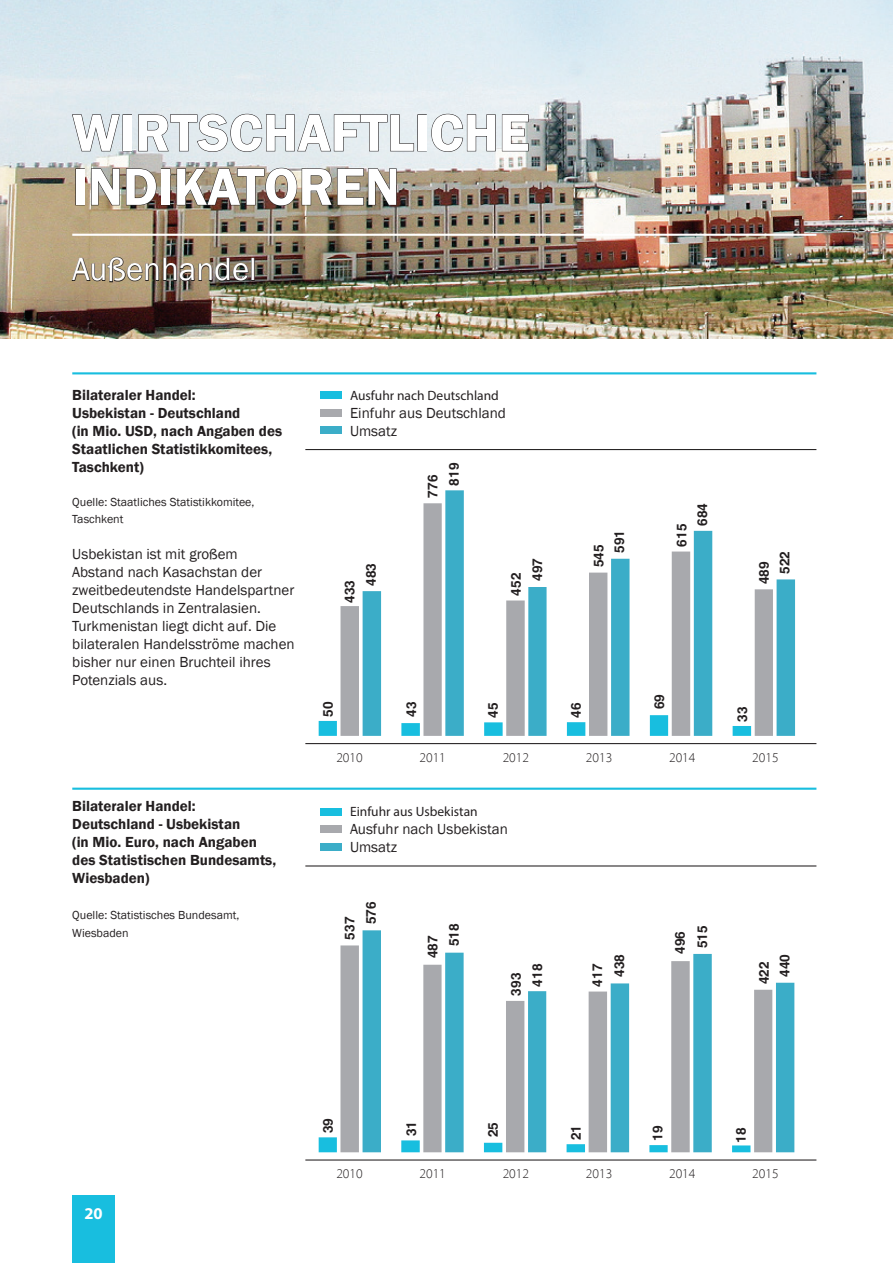
<style>
.page{position:relative;width:893px;height:1263px;background:#fff}
.page>*{position:absolute;margin:0;border:0;box-sizing:border-box;transform-origin:0 0}
.t1{font:600 54px/54px "Franklin Gothic";color:#fff}
.t2{font:33px "Franklin Gothic";color:#fff}
.t3{font:700 16.5px "Myriad Pro";color:#fff}
.t4{font:15px/18px "Franklin Gothic";color:#231f20}
.t5{font:600 15px/18px "Franklin Gothic";color:#231f20}
.t6{font:700 13.5px/21.5px "K Helios";color:#231f20}
.t7{font:300 13.5px "Myriad Pro";color:#231f20}
.t8{font:13.5px "Myriad Pro";color:#231f20}
.t9{font:12px/16.5px "Franklin Gothic";color:#231f20}
</style>
<div class="page">
<div style="left:72px;top:1195px;width:43px;height:68px;background:#18bedf"></div>
<img style="left:0;top:0;width:893px;height:338px">
<hr style="left:72px;top:234px;width:744px;height:2px;background:#fff">
<svg style="left:72px;top:114px;width:48px;height:38px;background:#c3cacf"></svg>
<div style="left:123px;top:114px;width:9px;height:37px;border:1px solid #231f20"></div>
<svg style="left:138px;top:113px;width:276px;height:39px;background:#c7ced2"></svg>
<div style="left:417px;top:114px;width:10px;height:37px;border:1px solid #231f20"></div>
<svg style="left:431px;top:113px;width:65px;height:39px;background:#cbd1d4"></svg>
<svg style="left:502px;top:114px;width:27px;height:38px"></svg>
<div style="left:75px;top:168px;width:10px;height:37px;border:1px solid #231f20"></div>
<svg style="left:91px;top:168px;width:29px;height:38px"></svg>
<svg style="left:126px;top:168px;width:31px;height:38px"></svg>
<div style="left:161px;top:168px;width:9px;height:37px;border:1px solid #231f20"></div>
<img style="left:176px;top:167px;width:221px;height:39px">
<img style="left:71px;top:256px;width:178px;height:27px">
<div style="left:251px;top:258px;width:4px;height:23px;border:1px solid #231f20"></div>
<hr style="left:72px;top:372px;width:744px;height:2px;background:#18bedf">
<hr style="left:305px;top:449px;width:511px;height:1px;background:#231f20">
<div style="left:320px;top:392px;width:22px;height:7px;background:#18bedf"></div>
<div style="left:320px;top:409px;width:22px;height:7px;background:#a8a9ad"></div>
<div style="left:320px;top:426px;width:22px;height:8px;background:#3badc8"></div>
<svg style="left:319px;top:720px;width:18px;height:16px"></svg>
<svg style="left:340px;top:591px;width:23px;height:145px;fill:#a8a9ad"></svg>
<svg style="left:363px;top:490px;width:432px;height:246px"></svg>
<hr style="left:305px;top:743px;width:511px;height:1px;background:#231f20">
<hr style="left:72px;top:788px;width:744px;height:2px;background:#18bedf">
<svg style="left:319px;top:1137px;width:18px;height:15px"></svg>
<svg style="left:340px;top:945px;width:23px;height:207px;background:#b5b8bc"></svg>
<svg style="left:363px;top:930px;width:431px;height:222px"></svg>
<hr style="left:305px;top:865px;width:511px;height:1px;background:#231f20">
<div style="left:320px;top:808px;width:22px;height:7px;background:#18bedf"></div>
<div style="left:320px;top:825px;width:22px;height:8px;background:#a8a9ad"></div>
<div style="left:320px;top:843px;width:22px;height:7px;background:#3badc8"></div>
<hr style="left:305px;top:1159px;width:511px;height:1px;background:#231f20">
<h1 class="t1" style="left:72px;top:106px;width:459px">WIRTSCHAFTLICHE<br>INDIKATOREN</h1>
<h2 class="t2" style="left:72px;top:249px;width:186px">Außenhandel</h2>
<p class="t5" style="left:72px;top:386px;width:211px">Bilateraler Handel:<br>Usbekistan - Deutschland<br>(in Mio. USD, nach Angaben des<br>Staatlichen Statistikkomitees,<br>Taschkent)</p>
<p class="t9" style="left:72px;top:494px;width:184px">Quelle: Staatliches Statistikkomitee,<br>Taschkent</p>
<p class="t4" style="left:72px;top:545px;width:224px">Usbekistan ist mit großem<br>Abstand nach Kasachstan der zweitbedeutendste Handelspartner<br>Deutschlands in Zentralasien.<br>Turkmenistan liegt dicht auf. Die bilateralen Handelsströme machen bisher nur einen Bruchteil ihres<br>Potenzials aus.</p>
<p class="t5" style="left:72px;top:797px;width:205px">Bilateraler Handel:<br>Deutschland - Usbekistan<br>(in Mio. Euro, nach Angaben des Statistischen Bundesamts,<br>Wiesbaden)</p>
<p class="t9" style="left:72px;top:906px;width:169px;line-height:18px">Quelle: Statistisches Bundesamt,<br>Wiesbaden</p>
<p class="t8" style="left:350px;top:387px;width:150px">Ausfuhr nach Deutschland</p>
<p class="t4" style="left:350px;top:404px;width:157px">Einfuhr aus Deutschland<br>Umsatz</p>
<p class="t6" style="left:339px;top:586px;width:24px;text-indent:-17px;rotate:-90deg">433<br>483</p>
<p class="t6" style="left:422px;top:485px;width:24px;text-indent:-12px;rotate:-90deg">776<br>819</p>
<p class="t6" style="left:505px;top:581px;width:24px;text-indent:-15px;rotate:-90deg">452<br>497</p>
<p class="t6" style="left:589px;top:553px;width:24px;line-height:20.4px;text-indent:-14px;rotate:-90deg">545<br>591</p>
<p class="t6" style="left:671px;top:526px;width:24px;line-height:20.7px;text-indent:-21px;rotate:-90deg">615<br>684</p>
<p class="t6" style="left:754px;top:574px;width:24px;line-height:20.9px;text-indent:-10px;rotate:-90deg">489<br>522</p>
<p class="t6" style="left:317px;top:717px;width:17px;rotate:-90deg">50</p>
<p class="t6" style="left:401px;top:717px;width:17px;rotate:-90deg">43</p>
<p class="t6" style="left:482px;top:718px;width:17px;rotate:-90deg">45</p>
<p class="t6" style="left:565px;top:718px;width:17px;rotate:-90deg">46</p>
<p class="t6" style="left:649px;top:709px;width:17px;rotate:-90deg">69</p>
<p class="t6" style="left:732px;top:722px;width:17px;rotate:-90deg">33</p>
<p class="t7" style="left:336px;top:750px;width:28px">2010</p>
<p class="t7" style="left:420px;top:750px;width:28px">2011</p>
<p class="t7" style="left:503px;top:750px;width:28px">2012</p>
<p class="t7" style="left:586px;top:750px;width:28px">2013</p>
<p class="t7" style="left:669px;top:750px;width:28px">2014</p>
<p class="t7" style="left:752px;top:750px;width:28px">2015</p>
<p class="t8" style="left:350px;top:803px;width:129px">Einfuhr aus Usbekistan</p>
<p class="t4" style="left:350px;top:820px;width:159px">Ausfuhr nach Usbekistan<br>Umsatz</p>
<p class="t6" style="left:339px;top:924px;width:24px;text-indent:-16px;rotate:-90deg">537<br>576</p>
<p class="t6" style="left:422px;top:946px;width:24px;text-indent:-12px;rotate:-90deg">487<br>518</p>
<p class="t6" style="left:505px;top:987px;width:24px;text-indent:-9px;rotate:-90deg">393<br>418</p>
<p class="t6" style="left:586px;top:977px;width:24px;line-height:21.9px;text-indent:-10px;rotate:-90deg">417<br>438</p>
<p class="t6" style="left:669px;top:954px;width:30px;line-height:22.2px;text-align:center;rotate:-90deg">496<br>515</p>
<p class="t6" style="left:754px;top:984px;width:32px;line-height:20.9px;text-align:center;rotate:-90deg">422<br>440</p>
<p class="t3" style="left:84px;top:1203px;width:20px">20</p>
<p class="t6" style="left:317px;top:1133px;width:17px;rotate:-90deg">39</p>
<p class="t6" style="left:401px;top:1136px;width:17px;rotate:-90deg">31</p>
<p class="t6" style="left:482px;top:1137px;width:17px;rotate:-90deg">25</p>
<p class="t6" style="left:565px;top:1140px;width:17px;rotate:-90deg">21</p>
<p class="t6" style="left:647px;top:1141px;width:17px;rotate:-90deg">19</p>
<p class="t6" style="left:730px;top:1143px;width:17px;rotate:-90deg">18</p>
<p class="t7" style="left:336px;top:1166px;width:28px">2010</p>
<p class="t7" style="left:420px;top:1166px;width:28px">2011</p>
<p class="t7" style="left:503px;top:1166px;width:28px">2012</p>
<p class="t7" style="left:586px;top:1166px;width:28px">2013</p>
<p class="t7" style="left:669px;top:1166px;width:28px">2014</p>
<p class="t7" style="left:752px;top:1166px;width:28px">2015</p>
</div>
